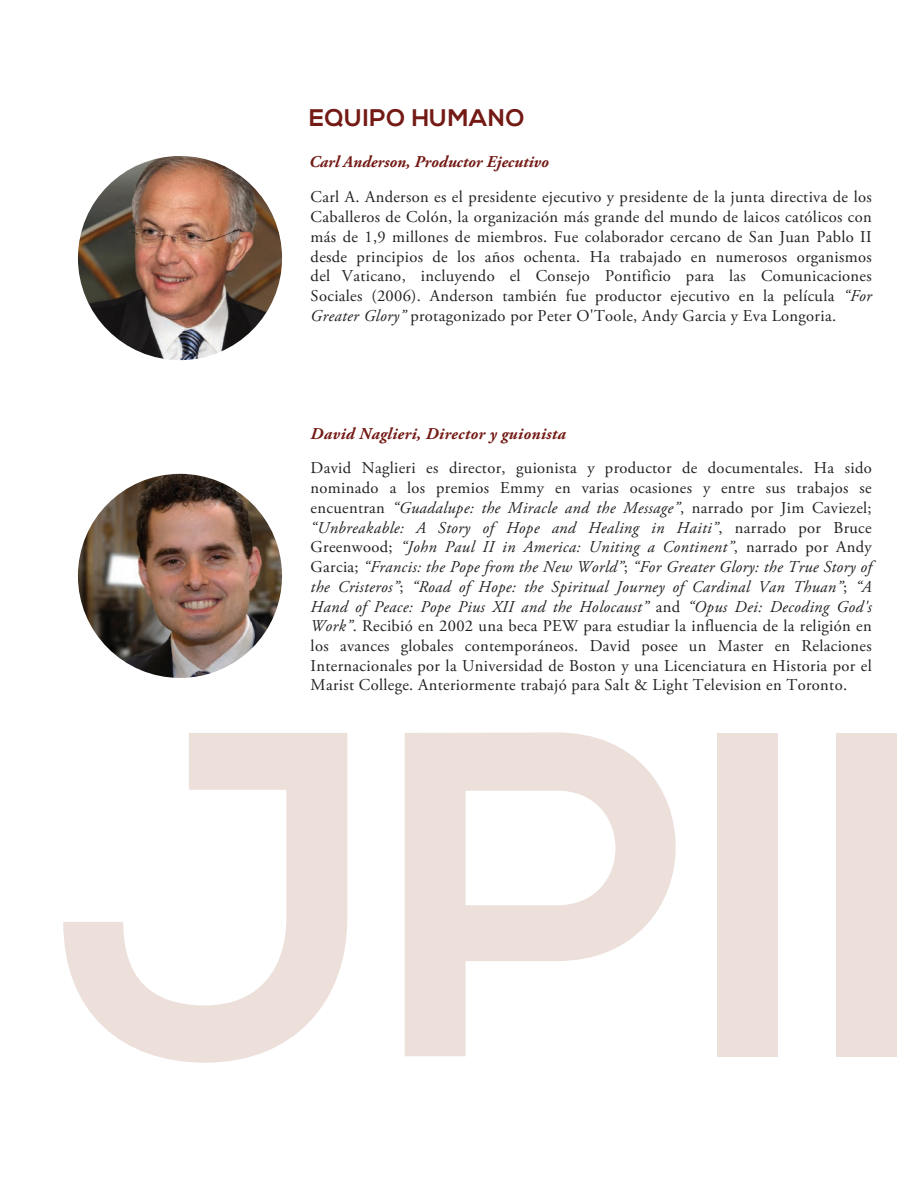
<style>
.page{position:relative;width:918px;height:1188px;background:#fff}
.page>*{position:absolute;margin:0;border:0;box-sizing:border-box;transform-origin:0 0}
.t1{font:700 462px "Nexa";color:#ede0da}
.t2{font:700 24px "Nexa";letter-spacing:.03em;color:#731a15}
.t3{font:16.5px/19.8px "Adobe Garamond Pro";letter-spacing:.02em;color:#231f20;text-align:justify}
.t4{font:italic 700 16.5px "Adobe Garamond Pro";letter-spacing:.01em;color:#731a15}
.s1{font-style:italic}
</style>
<div class="page">
<img style="left:78px;top:156px;width:204px;height:204px;border-radius:102px">
<img style="left:78px;top:474px;width:204px;height:204px;border-radius:102px">
<h2 class="t2" style="left:309px;top:104px;width:217px">EQUIPO HUMANO</h2>
<p class="t4" style="left:309px;top:152px;width:241px">Carl Anderson, Productor Ejecutivo</p>
<p class="t3" style="left:311px;top:188px;width:563px">Carl A. Anderson es el presidente ejecutivo y presidente de la junta directiva de los Caballeros de Colón, la organización más grande del mundo de laicos católicos con más de 1,9 millones de miembros. Fue colaborador cercano de San Juan Pablo II desde principios de los años ochenta. Ha trabajado en numerosos organismos del Vaticano, incluyendo el Consejo Pontificio para las Comunicaciones Sociales (2006). Anderson también fue productor ejecutivo en la película <span class="s1">“For Greater Glory”</span> protagonizado por Peter O'Toole, Andy Garcia y Eva Longoria.</p>
<p class="t4" style="left:311px;top:424px;width:257px">David Naglieri, Director y guionista</p>
<p class="t3" style="left:311px;top:459px;width:563px">David Naglieri es director, guionista y productor de documentales. Ha sido nominado a los premios Emmy en varias ocasiones y entre sus trabajos se encuentran <span class="s1">“Guadalupe: the Miracle and the Message”</span>, narrado por Jim Caviezel; <span class="s1">“Unbreakable: A Story of Hope and Healing in Haiti”</span>, narrado por Bruce Greenwood; <span class="s1">“John Paul II in America: Uniting a Continent”</span>, narrado por Andy Garcia; <span class="s1">“Francis: the Pope from the New World”</span>; <span class="s1">“For Greater Glory: the True Story of the Cristeros”</span>; <span class="s1">“Road of Hope: the Spiritual Journey of Cardinal Van Thuan”</span>; <span class="s1">“A Hand of Peace: Pope Pius XII and the Holocaust”</span> and <span class="s1">“Opus Dei: Decoding God's Work”</span>. Recibió en 2002 una beca PEW para estudiar la influencia de la religión en los avances globales contemporáneos. David posee un Master en Relaciones Internacionales por la Universidad de Boston y una Licenciatura en Historia por el Marist College. Anteriormente trabajó para Salt &amp; Light Television en Toronto.</p>
<h1 class="t1" style="left:54px;top:630px;width:879px">JPII</h1>
</div>
